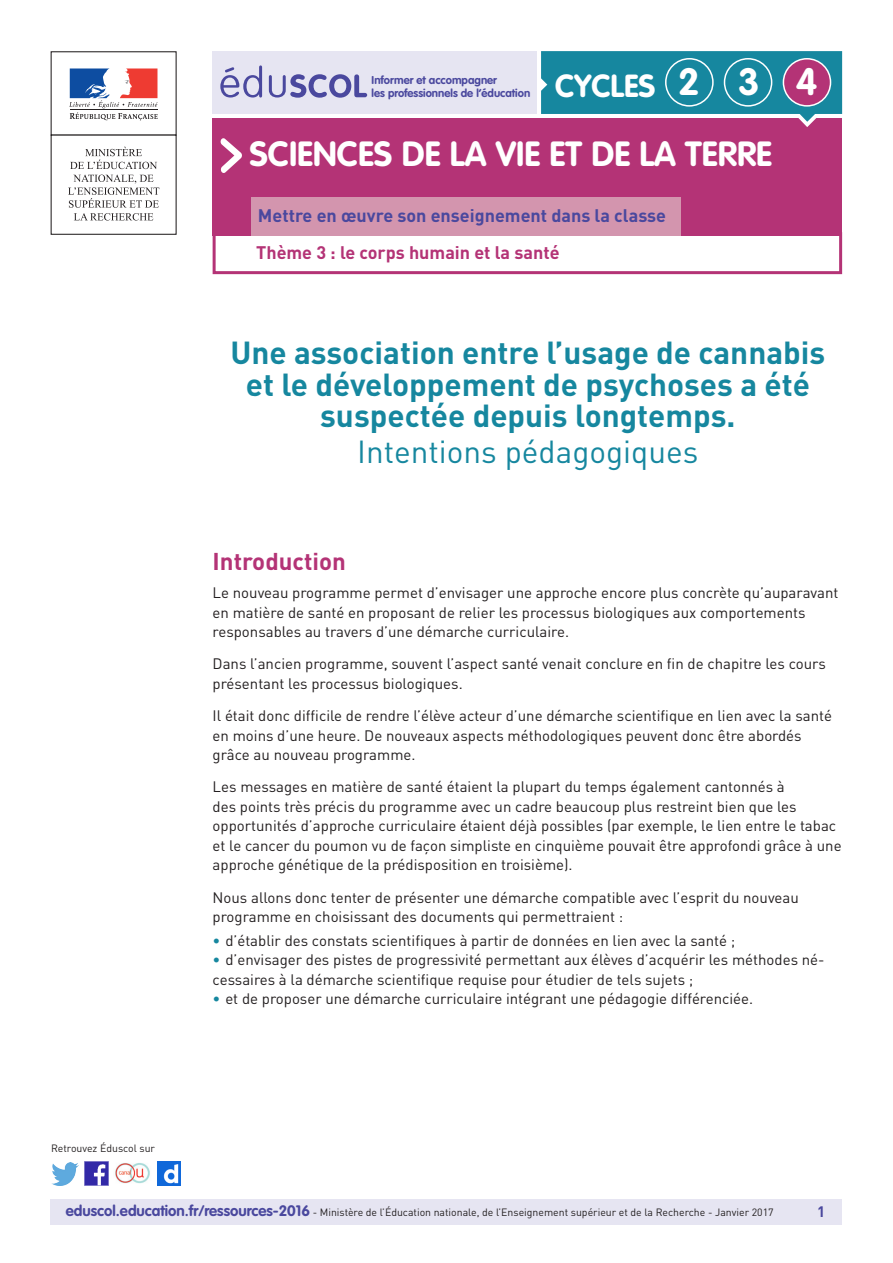
<style>
.page{position:relative;width:893px;height:1263px;background:#fff}
.page>*{position:absolute;margin:0;border:0;box-sizing:border-box;transform-origin:0 0}
.t1{font:700 37.5px "VAG Rounded Std";color:#fff}
._01_Nom_de_la_discip{font:700 34.5px "VAG Rounded Std";color:#fff}
._01_Titre_de_la_fich{font:700 31.5px/31.5px "DIN Pro";color:#16879f;text-align:center}
._02_Sous-titre{font:31.5px "DIN Pro";color:#16879f}
.t2{font:700 31.5px "VAG Rounded Std";color:#fff}
._03_Titre_de_niveau{font:700 24px "DIN Pro";color:#b43376}
.t3{font:700 18px "DIN Pro";color:#4a489e}
._03_Sous-catégorie-r{font:700 18px "DIN Pro";color:#b43376}
._06_Texte_courant{font:15px/19.5px "DIN Pro";color:#231f20}
._08_Liste_à_puces_ni{font:15px/19.5px "DIN Pro";color:#231f20}
.t4{font:700 15px "DIN Pro";color:#4a489e}
.t5{font:700 11.25px/13.5px "VAG Rounded Std";color:#4a489e}
.t6{font:10.5px "DIN Pro";color:#231f20}
.s1{color:#16879f}
.s2{font-family:"VAG Rounded Std";font-weight:700;font-size:15px;color:#4a489e}
</style>
<div class="page">
<div style="left:213px;top:232px;width:629px;height:42px;border:3px solid #b43376"></div>
<div style="left:213px;top:118px;width:629px;height:118px;background:#b43376"></div>
<div style="left:251px;top:197px;width:430px;height:39px;background:#d395ae"></div>
<svg style="left:220px;top:138px;width:22px;height:35px"></svg>
<div style="left:213px;top:51px;width:324px;height:63px;background:#e6e5f2"></div>
<svg style="left:220px;top:65px;width:147px;height:33px"></svg>
<div style="left:51px;top:51px;width:126px;height:85px;border:1px solid #231f20"></div>
<svg style="left:69px;top:68px;width:89px;height:52px"></svg>
<hr style="left:70px;top:109px;width:87px;height:1px;background:#231f20">
<svg style="left:70px;top:147px;width:87px;height:22px"></svg>
<svg style="left:68px;top:175px;width:91px;height:46px"></svg>
<svg style="left:541px;top:51px;width:301px;height:76px"></svg>
<div style="left:665px;top:58px;width:49px;height:49px;border:2px solid #fff;border-radius:50%"></div>
<div style="left:724px;top:59px;width:48px;height:47px;background:#16879f;border-radius:50%"></div>
<div style="left:724px;top:58px;width:48px;height:49px;border:2px solid #fff;border-radius:50%"></div>
<div style="left:783px;top:59px;width:47px;height:47px;background:#b43376;border-radius:50%"></div>
<div style="left:783px;top:58px;width:48px;height:49px;border:2px solid #fff;border-radius:50%"></div>
<div style="left:50px;top:1199px;width:791px;height:26px;background:#e6e5f2"></div>
<img style="left:85px;top:1162px;width:23px;height:23px">
<img style="left:51px;top:1163px;width:28px;height:22px">
<img style="left:158px;top:1162px;width:22px;height:23px">
<img style="left:115px;top:1163px;width:35px;height:21px">
<p class="t5" style="left:372px;top:74px;width:160px">Informer et accompagner<br>les professionnels de l’éducation</p>
<p class="t2" style="left:555px;top:67px;width:102px">CYCLES</p>
<p class="t1" style="left:678px;top:60px;width:23px">2</p>
<p class="t1" style="left:738px;top:60px;width:23px">3</p>
<p class="t1" style="left:796px;top:60px;width:23px">4</p>
<p class="_01_Nom_de_la_discip" style="left:249px;top:133px;width:524px">SCIENCES DE LA VIE ET DE LA TERRE</p>
<p class="t3" style="left:258px;top:204px;width:410px">Mettre en œuvre son enseignement dans la classe</p>
<p class="_03_Sous-catégorie-r" style="left:256px;top:241px;width:305px">Thème 3 : le corps humain et la santé</p>
<p class="_01_Titre_de_la_fich" style="left:230px;top:336px;width:596px">Une association entre l’usage de cannabis et le développement de psychoses a été suspectée depuis longtemps.</p>
<p class="_02_Sous-titre" style="left:357px;top:432px;width:343px">Intentions pédagogiques</p>
<p class="t6" style="left:51px;top:1141px;width:106px">Retrouvez Éduscol sur</p>
<p class="_03_Titre_de_niveau" style="left:213px;top:545px;width:135px">Introduction</p>
<p class="_06_Texte_courant" style="left:213px;top:583px;width:627px">Le nouveau programme permet d’envisager une approche encore plus concrète qu’auparavant en matière de santé en proposant de relier les processus biologiques aux comportements responsables au travers d’une démarche curriculaire.</p>
<p class="_06_Texte_courant" style="left:213px;top:654px;width:615px">Dans l’ancien programme, souvent l’aspect santé venait conclure en fin de chapitre les cours présentant les processus biologiques.</p>
<p class="_06_Texte_courant" style="left:213px;top:706px;width:621px">Il était donc difficile de rendre l’élève acteur d’une démarche scientifique en lien avec la santé en moins d’une heure. De nouveaux aspects méthodologiques peuvent donc être abordés grâce au nouveau programme.</p>
<p class="_06_Texte_courant" style="left:213px;top:777px;width:630px">Les messages en matière de santé étaient la plupart du temps également cantonnés à<br>des points très précis du programme avec un cadre beaucoup plus restreint bien que les opportunités d’approche curriculaire étaient déjà possibles (par exemple, le lien entre le tabac et le cancer du poumon vu de façon simpliste en cinquième pouvait être approfondi grâce à une approche génétique de la prédisposition en troisième).</p>
<p class="_06_Texte_courant" style="left:213px;top:887px;width:588px">Nous allons donc tenter de présenter une démarche compatible avec l’esprit du nouveau programme en choisissant des documents qui permettraient :</p>
<p class="_08_Liste_à_puces_ni" style="left:213px;top:930px;width:524px"><span class="s1">•</span> d’établir des constats scientifiques à partir de données en lien avec la santé ;</p>
<p class="_08_Liste_à_puces_ni" style="left:213px;top:950px;width:613px"><span class="s1">•</span> d’envisager des pistes de progressivité permettant aux élèves d’acquérir les méthodes né&shy;cessaires à la démarche scientifique requise pour étudier de tels sujets ;</p>
<p class="_08_Liste_à_puces_ni" style="left:213px;top:989px;width:542px"><span class="s1">•</span> et de proposer une démarche curriculaire intégrant une pédagogie différenciée.</p>
<p class="t6" style="left:66px;top:1205px;width:709px"><span class="s2">eduscol.education.fr/ressources-2016</span> - Ministère de l’Éducation nationale, de l’Enseignement supérieur et de la Recherche - Janvier 2017</p>
<p class="t4" style="left:817px;top:1201px;width:10px">1</p>
</div>
